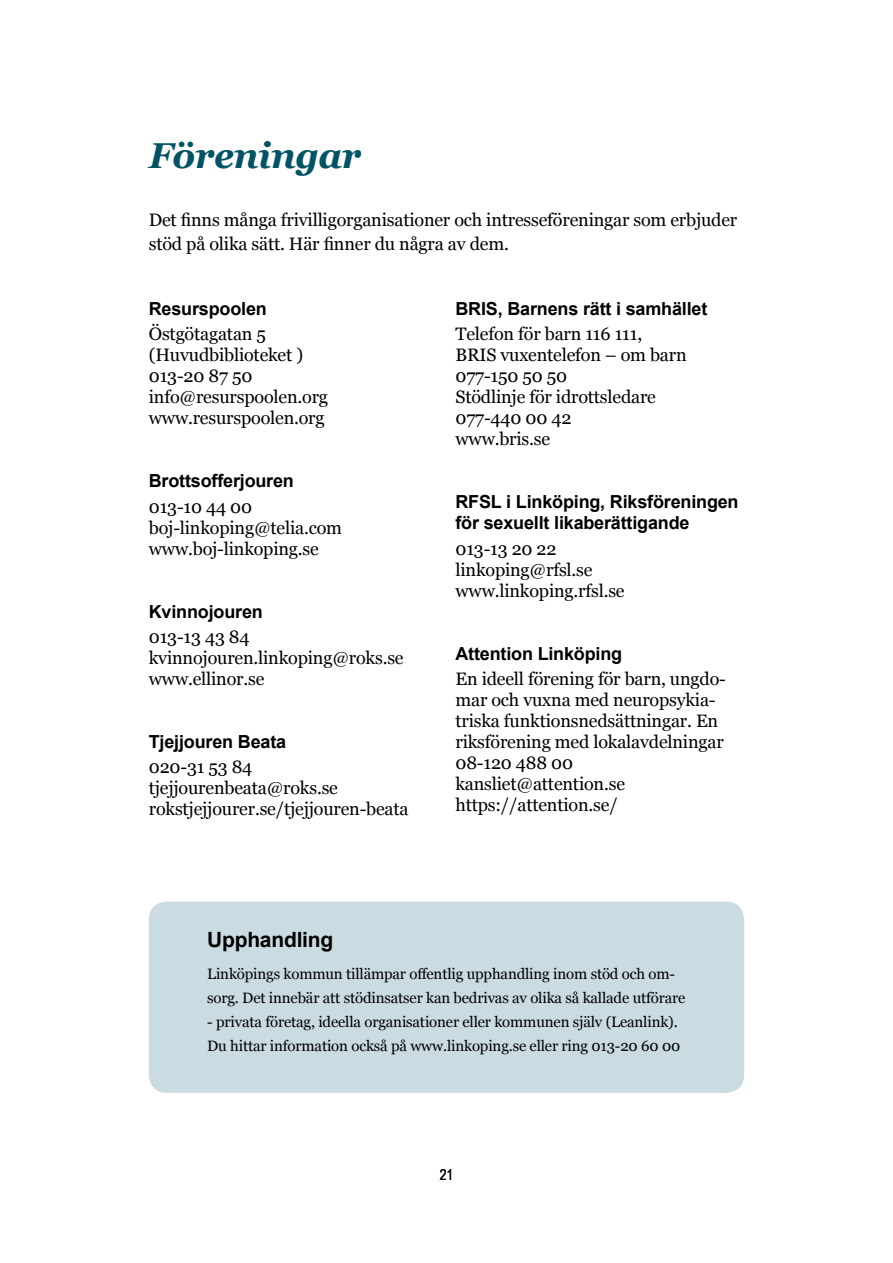
<style>
.page{position:relative;width:893px;height:1263px;background:#fff}
.page>*{position:absolute;margin:0;border:0;box-sizing:border-box;transform-origin:0 0}
.t1{font:italic 700 36px "Georgia";letter-spacing:-.01em;color:#005365}
.t2{font:700 21px "Arial";letter-spacing:-.01em;color:#000}
.t3{font:18px/21px "Georgia";letter-spacing:-.01em;color:#000}
.t4{font:700 18px/21px "Arial";letter-spacing:-.01em;color:#000}
.t5{font:15px/24px "Georgia";letter-spacing:-.01em;color:#000}
.t6{font:15px "Arial Narrow";color:#000}
</style>
<div class="page">
<div style="left:149px;top:901px;width:595px;height:192px;background:#cadbe2;border-radius:18px"></div>
<h1 class="t1" style="left:149px;top:132px;width:214px">Föreningar</h1>
<p class="t3" style="left:149px;top:208px;width:590px;line-height:24px">Det finns många frivilligorganisationer och intresseföreningar som erbjuder stöd på olika sätt. Här finner du några av dem.</p>
<p class="t4" style="left:149px;top:298px;width:120px">Resurspoolen</p>
<p class="t3" style="left:149px;top:324px;width:181px">Östgötagatan 5 (Huvudbiblioteket )<br>013-20 87 50 info@resurspoolen.org www.resurspoolen.org</p>
<p class="t4" style="left:149px;top:471px;width:147px">Brottsofferjouren</p>
<p class="t3" style="left:149px;top:496px;width:195px">013-10 44 00 boj-linkoping@telia.com www.boj-linkoping.se</p>
<p class="t4" style="left:149px;top:601px;width:116px">Kvinnojouren</p>
<p class="t3" style="left:149px;top:626px;width:256px">013-13 43 84 kvinnojouren.linkoping@roks.se www.ellinor.se</p>
<p class="t4" style="left:149px;top:731px;width:139px">Tjejjouren Beata</p>
<p class="t3" style="left:149px;top:757px;width:261px">020-31 53 84 tjejjourenbeata@roks.se rokstjejjourer.se/tjejjouren-beata</p>
<p class="t4" style="left:455px;top:298px;width:253px">BRIS, Barnens rätt i samhället</p>
<p class="t3" style="left:455px;top:324px;width:233px">Telefon för barn 116 111,<br>BRIS vuxentelefon – om barn<br>077-150 50 50<br>Stödlinje för idrottsledare<br>077-440 00 42<br>www.bris.se</p>
<p class="t4" style="left:455px;top:492px;width:285px">RFSL i Linköping, Riksföreningen för sexuellt likaberättigande</p>
<p class="t3" style="left:455px;top:538px;width:171px">013-13 20 22 linkoping@rfsl.se www.linkoping.rfsl.se</p>
<p class="t4" style="left:455px;top:643px;width:168px">Attention Linköping</p>
<p class="t3" style="left:455px;top:669px;width:272px">En ideell förening för barn, ungdo&shy;mar och vuxna med neuropsykia&shy;triska funktionsnedsättningar. En riksförening med lokalavdelningar<br>08-120 488 00 kansliet@attention.se https://attention.se/</p>
<p class="t2" style="left:207px;top:924px;width:128px">Upphandling</p>
<p class="t5" style="left:207px;top:962px;width:480px">Linköpings kommun tillämpar offentlig upphandling inom stöd och om&shy;sorg. Det innebär att stödinsatser kan bedrivas av olika så kallade utförare</p>
<p class="t5" style="left:207px;top:1010px;width:475px">- privata företag, ideella organisationer eller kommunen själv (Leanlink).<br>Du hittar information också på www.linkoping.se eller ring 013-20 60 00</p>
<p class="t6" style="left:440px;top:1164px;width:15px">21</p>
</div>
